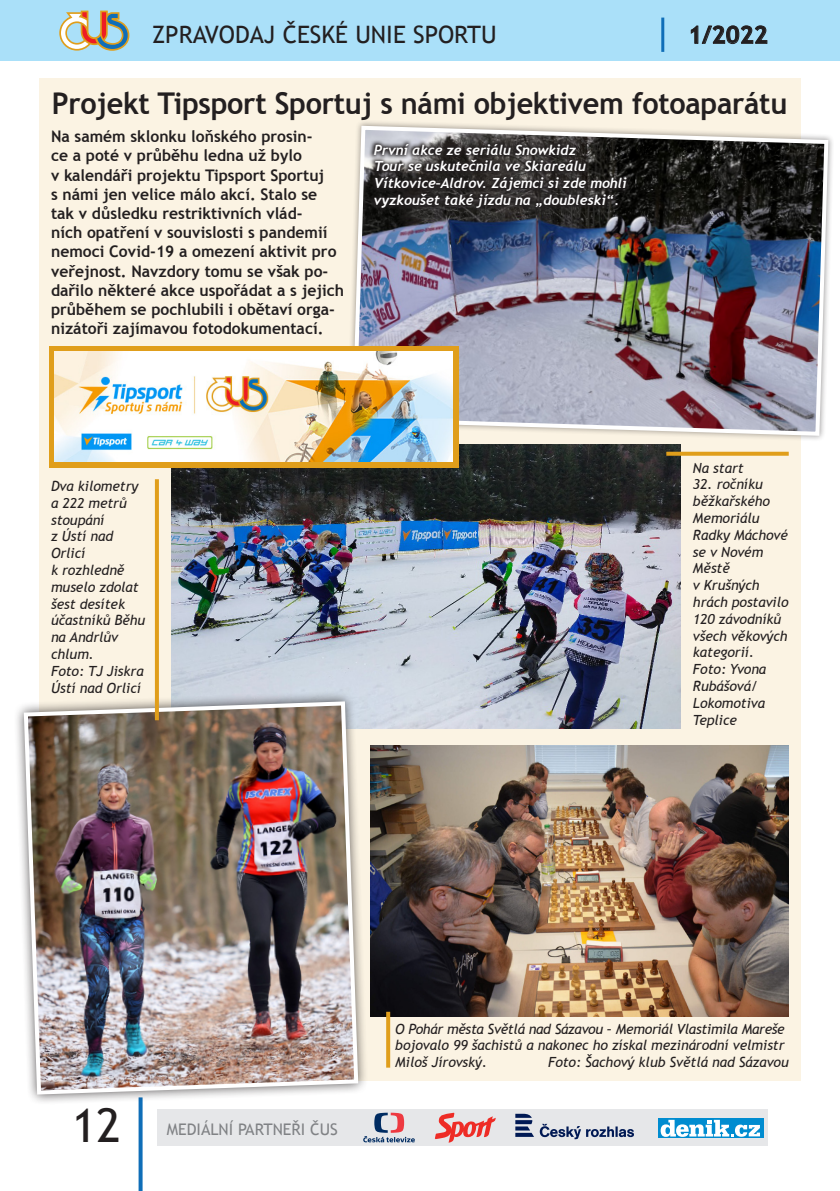
<style>
.page{position:relative;width:840px;height:1191px;background:#fff}
.page>*{position:absolute;margin:0;border:0;box-sizing:border-box;transform-origin:0 0}
.t1{font:46.4px "Trebuchet MS";color:#231f20}
.titulek{font:700 30px "Trebuchet MS";letter-spacing:-.01em;color:#231f20;scale:.96 1}
.t2{font:24px "Trebuchet MS";color:#231f20}
.t3{font:700 24px "Trebuchet MS";color:#231f20}
.t4{font:700 16px/19.2px "Trebuchet MS";color:#231f20}
.t5{font:16px "Trebuchet MS";color:#808285}
.t6{font:italic 14px/16.8px "Trebuchet MS";letter-spacing:-.005em;color:#231f20}
.t7{font:italic 700 14px/16.8px "Trebuchet";letter-spacing:-.005em;color:#fff}
</style>
<div class="page">
<div style="left:0;top:0;width:839px;height:61px;background:#aae0f9"></div>
<svg style="left:59px;top:11px;width:70px;height:40px"></svg>
<svg style="left:690px;top:25px;width:76px;height:19px"></svg>
<hr style="left:661px;top:18px;width:3px;height:34px;background:#0f6eb8">
<svg style="left:138px;top:1105px;width:4px;height:86px"></svg>
<div style="left:158px;top:1109px;width:609px;height:36px;background:#e6e7e9"></div>
<svg style="left:434px;top:1112px;width:61px;height:30px"></svg>
<svg style="left:363px;top:1112px;width:51px;height:30px"></svg>
<svg style="left:515px;top:1113px;width:18px;height:23px"></svg>
<svg style="left:539px;top:1123px;width:94px;height:16px"></svg>
<svg style="left:658px;top:1118px;width:105px;height:20px"></svg>
<svg style="left:660px;top:1119px;width:99px;height:17px;background:#7ac2e6"></svg>
<div style="left:40px;top:78px;width:760px;height:1003px;background:#fbf3e3"></div>
<img style="left:171px;top:444px;width:508px;height:284px">
<img style="left:370px;top:745px;width:418px;height:271px">
<div style="left:346px;top:120px;width:487px;height:321px;background:#231f20;opacity:.45"></div>
<img style="left:350px;top:124px;width:480px;height:314px">
<div style="left:14px;top:691px;width:354px;height:414px;background:#231f20;opacity:.75"></div>
<img style="left:22px;top:699px;width:338px;height:397px">
<svg style="left:386px;top:1011px;width:4px;height:56px"></svg>
<svg style="left:155px;top:479px;width:4px;height:241px"></svg>
<svg style="left:368px;top:139px;width:263px;height:74px;background:#312f2e"></svg>
<svg style="left:666px;top:452px;width:122px;height:4px"></svg>
<div style="left:50px;top:346px;width:408px;height:121px;background:#e09e1b"></div>
<img style="left:55px;top:351px;width:397px;height:111px">
<p class="t2" style="left:152px;top:21px;width:346px">ZPRAVODAJ ČESKÉ UNIE SPORTU</p>
<p class="t3" style="left:687px;top:20px;width:81px">1/2022</p>
<p class="titulek" style="left:52px;top:84px;width:767px">Projekt Tipsport Sportuj s námi objektivem fotoaparátu</p>
<p class="t4" style="left:51px;top:127px;width:294px">Na samém sklonku loňského prosin-<br>ce a poté v průběhu ledna už bylo<br>v kalendáři projektu Tipsport Sportuj<br>s námi jen velice málo akcí. Stalo se tak v důsledku restriktivních vlád-<br>ních opatření v souvislosti s pandemií nemoci Covid-19 a omezení aktivit pro veřejnost. Navzdory tomu se však po&shy;dařilo některé akce uspořádat a s jejich průběhem se pochlubili i obětaví orga&shy;nizátoři zajímavou fotodokumentací.</p>
<p class="t7" style="left:373px;top:141px;width:254px">První akce ze seriálu Snowkidz<br>Tour se uskutečnila ve Skiareálu Vítkovice–Aldrov. Zájemci si zde mohli vyzkoušet také jízdu na „doubleski“.</p>
<p class="t6" style="left:51px;top:478px;width:96px">Dva kilometry a 222 metrů stoupání<br>z Ústí nad<br>Orlicí<br>k rozhledně muselo zdolat šest desítek účastníků Běhu na Andrlův chlum.</p>
<p class="t6" style="left:51px;top:662px;width:94px">Foto: TJ Jiskra<br>Ústí nad Orlicí</p>
<p class="t6" style="left:692px;top:459px;width:52px">Na start</p>
<p class="t6" style="left:692px;top:476px;width:97px">32. ročníku běžkařského<br>Memoriálu<br>Radky Máchové se v Novém<br>Městě<br>v Krušných hrách postavilo<br>120 závodníků všech věkových kategorií.</p>
<p class="t6" style="left:692px;top:661px;width:75px">Foto: Yvona<br>Rubášová/<br>Lokomotiva<br>Teplice</p>
<p class="t1" style="left:72px;top:1097px;width:50px">12</p>
<p class="t5" style="left:167px;top:1119px;width:172px">MEDIÁLNÍ PARTNEŘI ČUS</p>
<p class="t6" style="left:395px;top:1020px;width:391px;text-align:justify">O Pohár města Světlá nad Sázavou – Memoriál Vlastimila Mareše bojovalo 99 šachistů a nakonec ho získal mezinárodní velmistr Miloš Jírovský.</p>
<p class="t6" style="left:547px;top:1054px;width:242px">Foto: Šachový klub Světlá nad Sázavou</p>
</div>
